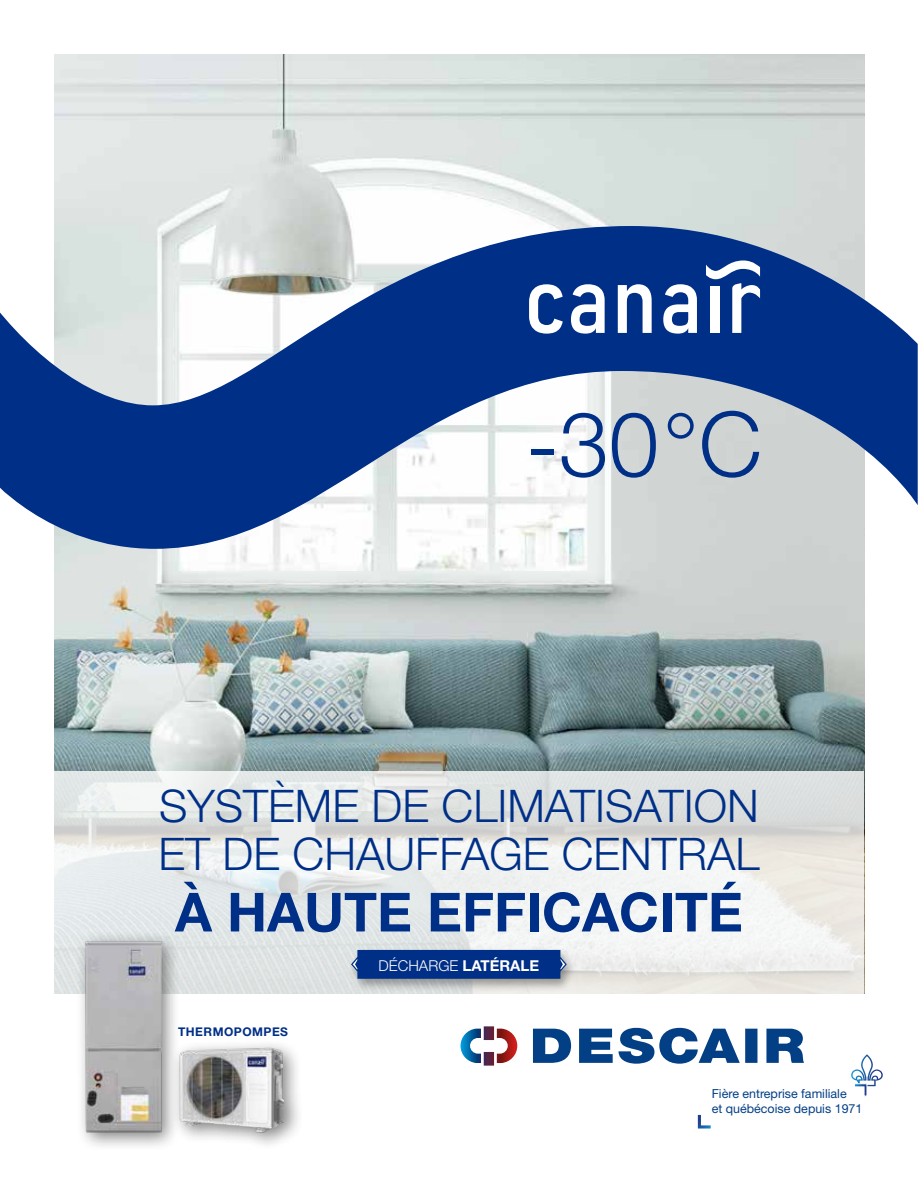
<style>
.page{position:relative;width:918px;height:1188px;background:#fff}
.page>*{position:absolute;margin:0;border:0;box-sizing:border-box;transform-origin:0 0}
.t1{font:300 90px "Helvetica Neue LT Pro";color:#002f87}
.t2{font:700 54px "Helvetica Neue LT Pro";color:#002f87}
.t3{font:300 45px/48px "Helvetica Neue LT Pro";color:#002f87}
.t4{font:300 15px "Helvetica Neue LT Pro";color:#fff}
.t5{font:12.45px/15px "Helvetica Neue LT Pro";color:#033f85}
.t6{font:700 12px "Helvetica Neue LT Pro";letter-spacing:.04em;color:#002f87}
.s1{font-weight:700}
</style>
<div class="page">
<img style="left:54px;top:54px;width:810px;height:717px">
<svg style="left:0;top:226px;width:918px;height:323px"></svg>
<svg style="left:54px;top:771px;width:810px;height:223px"></svg>
<svg style="left:529px;top:284px;width:34px;height:50px"></svg>
<svg style="left:571px;top:284px;width:34px;height:50px"></svg>
<svg style="left:618px;top:284px;width:34px;height:49px"></svg>
<svg style="left:663px;top:284px;width:34px;height:50px"></svg>
<svg style="left:706px;top:260px;width:54px;height:73px"></svg>
<svg style="left:533px;top:1028px;width:271px;height:36px"></svg>
<svg style="left:461px;top:1026px;width:56px;height:40px"></svg>
<svg style="left:697px;top:1114px;width:14px;height:15px"></svg>
<svg style="left:851px;top:1054px;width:32px;height:42px"></svg>
<div style="left:75px;top:931px;width:106px;height:221px;background:#000;opacity:.5"></div>
<img style="left:85px;top:941px;width:78px;height:196px">
<div style="left:170px;top:1039px;width:134px;height:112px;background:#000;opacity:.5"></div>
<img style="left:171px;top:1042px;width:113px;height:95px">
<div style="left:348px;top:947px;width:230px;height:46px;background:#000;opacity:.34"></div>
<svg style="left:351px;top:950px;width:216px;height:29px;background:#0b378a"></svg>
<h1 class="t1" style="left:526px;top:389px;width:238px">-30°C</h1>
<h3 class="t3" style="left:158px;top:781px;width:603px">SYSTÈME DE CLIMATISATION<br>ET DE CHAUFFAGE CENTRAL</h3>
<h2 class="t2" style="left:175px;top:879px;width:569px">À HAUTE EFFICACITÉ</h2>
<p class="t6" style="left:178px;top:1024px;width:111px">THERMOPOMPES</p>
<p class="t4" style="left:379px;top:957px;width:162px">DÉCHARGE <span class="s1">LATÉRALE</span></p>
<p class="t5" style="left:712px;top:1086px;width:152px">Fière entreprise familiale<br>et québécoise depuis 1971</p>
</div>
